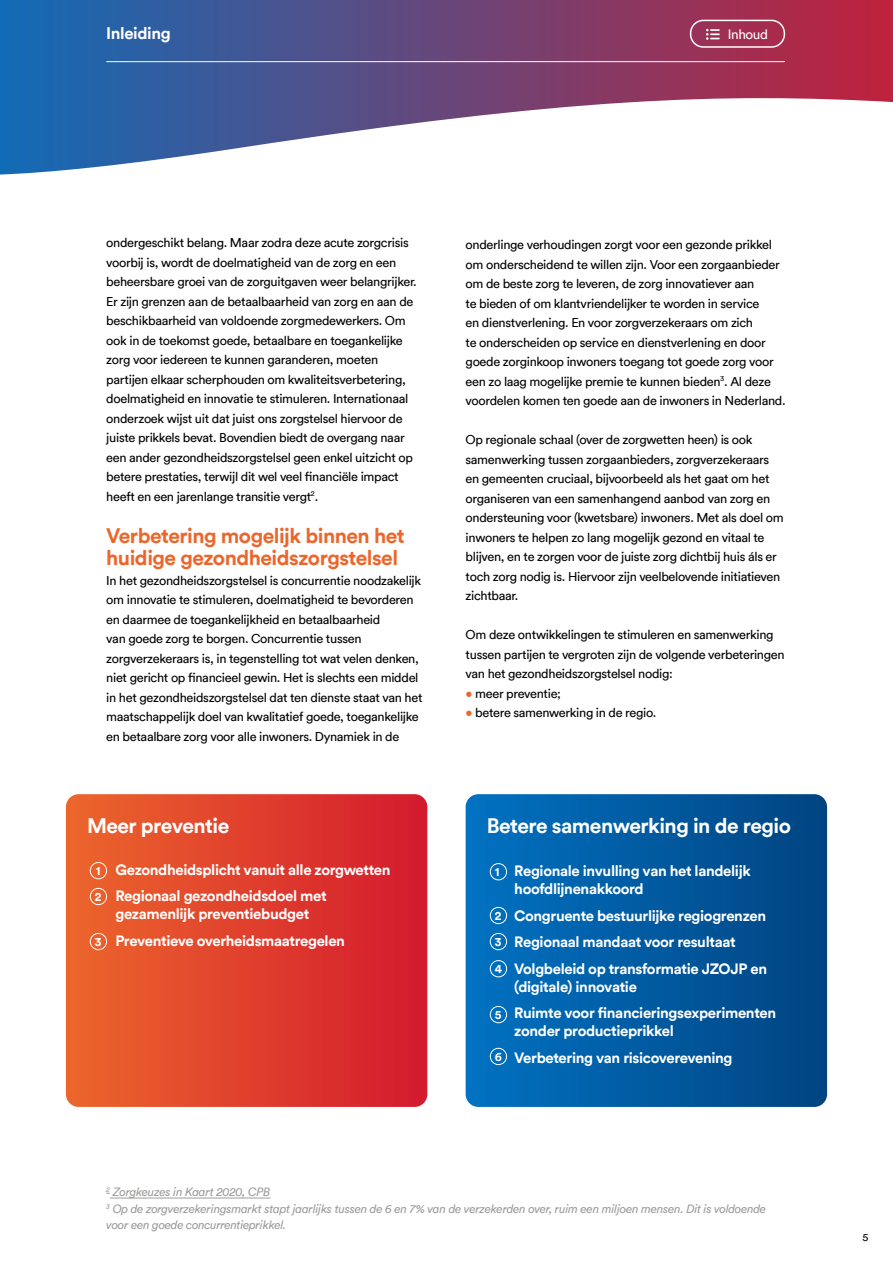
<style>
.page{position:relative;width:893px;height:1263px;background:#fff}
.page>*{position:absolute;margin:0;border:0;box-sizing:border-box;transform-origin:0 0}
.t1{font:700 21px/22.5px "Circular";letter-spacing:-.025em;color:#ec662c}
.t2{font:700 21px "Circular";letter-spacing:-.025em;color:#fff}
.t3{font:700 16.65px "Circular";letter-spacing:-.025em;color:#fff}
.t4{font:700 15px/26.5px "Circular";letter-spacing:-.025em;color:#fff}
.t5{font:13.5px "Circular";letter-spacing:-.025em;color:#fff}
.t6{font:12.75px/19.5px "Circular";letter-spacing:-.025em;color:#000}
.t7{font:700 12.15px/25.8px "Circular";color:#fff}
.t8{font:italic 12px/16.5px "Circular";letter-spacing:-.025em;color:#9d9d9c}
.t9{font:10.8px "Circular";color:#000}
.s1{color:#ec662c}
</style>
<div class="page">
<hr style="left:110px;top:1197px;width:161px;height:1px;background:#9d9d9c">
<svg style="left:0;top:0;width:893px;height:175px"></svg>
<svg style="left:706px;top:29px;width:14px;height:11px"></svg>
<div style="left:690px;top:20px;width:95px;height:28px;border:2px solid #fff;border-radius:13px"></div>
<hr style="left:106px;top:61px;width:679px;height:1px;background:#fff">
<svg style="left:66px;top:794px;width:361px;height:313px;background:#df402d"></svg>
<div style="left:90px;top:862px;width:17px;height:17px;border:1px solid #fff;border-radius:50%"></div>
<div style="left:90px;top:888px;width:17px;height:17px;border:1px solid #fff;border-radius:50%"></div>
<div style="left:90px;top:933px;width:17px;height:17px;border:1px solid #fff;border-radius:50%"></div>
<svg style="left:466px;top:794px;width:361px;height:313px;background:#015ba1"></svg>
<div style="left:490px;top:863px;width:17px;height:17px;border:1px solid #fff;border-radius:50%"></div>
<div style="left:490px;top:907px;width:17px;height:17px;border:1px solid #fff;border-radius:50%"></div>
<div style="left:490px;top:933px;width:17px;height:17px;border:1px solid #fff;border-radius:50%"></div>
<div style="left:490px;top:960px;width:17px;height:17px;border:1px solid #fff;border-radius:50%"></div>
<div style="left:490px;top:1006px;width:17px;height:17px;border:1px solid #fff;border-radius:50%"></div>
<div style="left:490px;top:1048px;width:17px;height:17px;border:1px solid #fff;border-radius:50%"></div>
<h2 class="t3" style="left:106px;top:22px;width:66px">Inleiding</h2>
<p class="t5" style="left:728px;top:25px;width:42px">Inhoud</p>
<p class="t6" style="left:106px;top:232px;width:312px">ondergeschikt belang. Maar zodra deze acute zorgcrisis voorbij is, wordt de doelmatigheid van de zorg en een beheersbare groei van de zorguitgaven weer belangrijker.<br>Er zijn grenzen aan de betaalbaarheid van zorg en aan de beschikbaarheid van voldoende zorgmedewerkers. Om ook in de toekomst goede, betaalbare en toegankelijke zorg voor iedereen te kunnen garanderen, moeten partijen elkaar scherphouden om kwaliteitsverbetering, doelmatigheid en innovatie te stimuleren. Internationaal onderzoek wijst uit dat juist ons zorgstelsel hiervoor de juiste prikkels bevat. Bovendien biedt de overgang naar een ander gezondheidszorgstelsel geen enkel uitzicht op betere prestaties, terwijl dit wel veel financiële impact heeft en een jarenlange transitie vergt<sup>2</sup>.</p>
<h1 class="t1" style="left:106px;top:523px;width:300px">Verbetering mogelijk binnen het huidige gezondheidszorgstelsel</h1>
<p class="t6" style="left:106px;top:570px;width:318px">In het gezondheidszorgstelsel is concurrentie noodzakelijk om innovatie te stimuleren, doelmatigheid te bevorderen en daarmee de toegankelijkheid en betaalbaarheid<br>van goede zorg te borgen. Concurrentie tussen zorgverzekeraars is, in tegenstelling tot wat velen denken, niet gericht op financieel gewin. Het is slechts een middel in het gezondheidszorgstelsel dat ten dienste staat van het maatschappelijk doel van kwalitatief goede, toegankelijke en betaalbare zorg voor alle inwoners. Dynamiek in de</p>
<p class="t6" style="left:466px;top:234px;width:321px">onderlinge verhoudingen zorgt voor een gezonde prikkel om onderscheidend te willen zijn. Voor een zorgaanbieder om de beste zorg te leveren, de zorg innovatiever aan<br>te bieden of om klantvriendelijker te worden in service<br>en dienstverlening. En voor zorgverzekeraars om zich<br>te onderscheiden op service en dienstverlening en door goede zorginkoop inwoners toegang tot goede zorg voor een zo laag mogelijke premie te kunnen bieden<sup>3</sup>. Al deze voordelen komen ten goede aan de inwoners in Nederland.</p>
<p class="t6" style="left:466px;top:429px;width:320px">Op regionale schaal (over de zorgwetten heen) is ook samenwerking tussen zorgaanbieders, zorgverzekeraars en gemeenten cruciaal, bijvoorbeeld als het gaat om het organiseren van een samenhangend aanbod van zorg en ondersteuning voor (kwetsbare) inwoners. Met als doel om inwoners te helpen zo lang mogelijk gezond en vitaal te blijven, en te zorgen voor de juiste zorg dichtbij huis áls er toch zorg nodig is. Hiervoor zijn veelbelovende initiatieven zichtbaar.</p>
<p class="t6" style="left:466px;top:624px;width:320px">Om deze ontwikkelingen te stimuleren en samenwerking tussen partijen te vergroten zijn de volgende verbeteringen van het gezondheidszorgstelsel nodig:</p>
<p class="t6" style="left:466px;top:683px;width:97px"><span class="s1">•</span> meer preventie;</p>
<p class="t6" style="left:466px;top:702px;width:192px"><span class="s1">•</span> betere samenwerking in de regio.</p>
<h1 class="t2" style="left:87px;top:811px;width:144px">Meer preventie</h1>
<p class="t4" style="left:115px;top:855px;width:277px">Gezondheidsplicht vanuit alle zorgwetten<br>Regionaal gezondheidsdoel met</p>
<p class="t4" style="left:115px;top:900px;width:231px">gezamenlijk preventiebudget<br>Preventieve overheidsmaatregelen</p>
<p class="t7" style="left:95px;top:857px;width:8px">1<br>2</p>
<p class="t7" style="left:95px;top:928px;width:8px">3</p>
<h1 class="t2" style="left:487px;top:812px;width:306px">Betere samenwerking in de regio</h1>
<p class="t4" style="left:514px;top:861px;width:238px;line-height:18px">Regionale invulling van het landelijk hoofdlijnenakkoord</p>
<p class="t4" style="left:514px;top:901px;width:254px">Congruente bestuurlijke regiogrenzen<br>Regionaal mandaat voor resultaat<br>Volgbeleid op transformatie JZOJP en</p>
<p class="t4" style="left:514px;top:972px;width:263px">(digitale) innovatie<br>Ruimte voor financieringsexperimenten</p>
<p class="t4" style="left:514px;top:1017px;width:220px">zonder productieprikkel<br>Verbetering van risicoverevening</p>
<p class="t7" style="left:495px;top:858px;width:6px">1</p>
<p class="t7" style="left:495px;top:902px;width:8px">2<br>3</p>
<p class="t7" style="left:495px;top:955px;width:9px">4</p>
<p class="t7" style="left:495px;top:1001px;width:8px">5</p>
<p class="t7" style="left:495px;top:1043px;width:9px">6</p>
<p class="t8" style="left:106px;top:1183px;width:661px"><sup>2</sup> Zorgkeuzes in Kaart 2020, CPB<br><sup>3</sup> Op de zorgverzekeringsmarkt stapt jaarlijks tussen de 6 en 7% van de verzekerden over, ruim een miljoen mensen. Dit is voldoende voor een goede concurrentieprikkel.</p>
<p class="t9" style="left:863px;top:1230px;width:7px">5</p>
</div>
